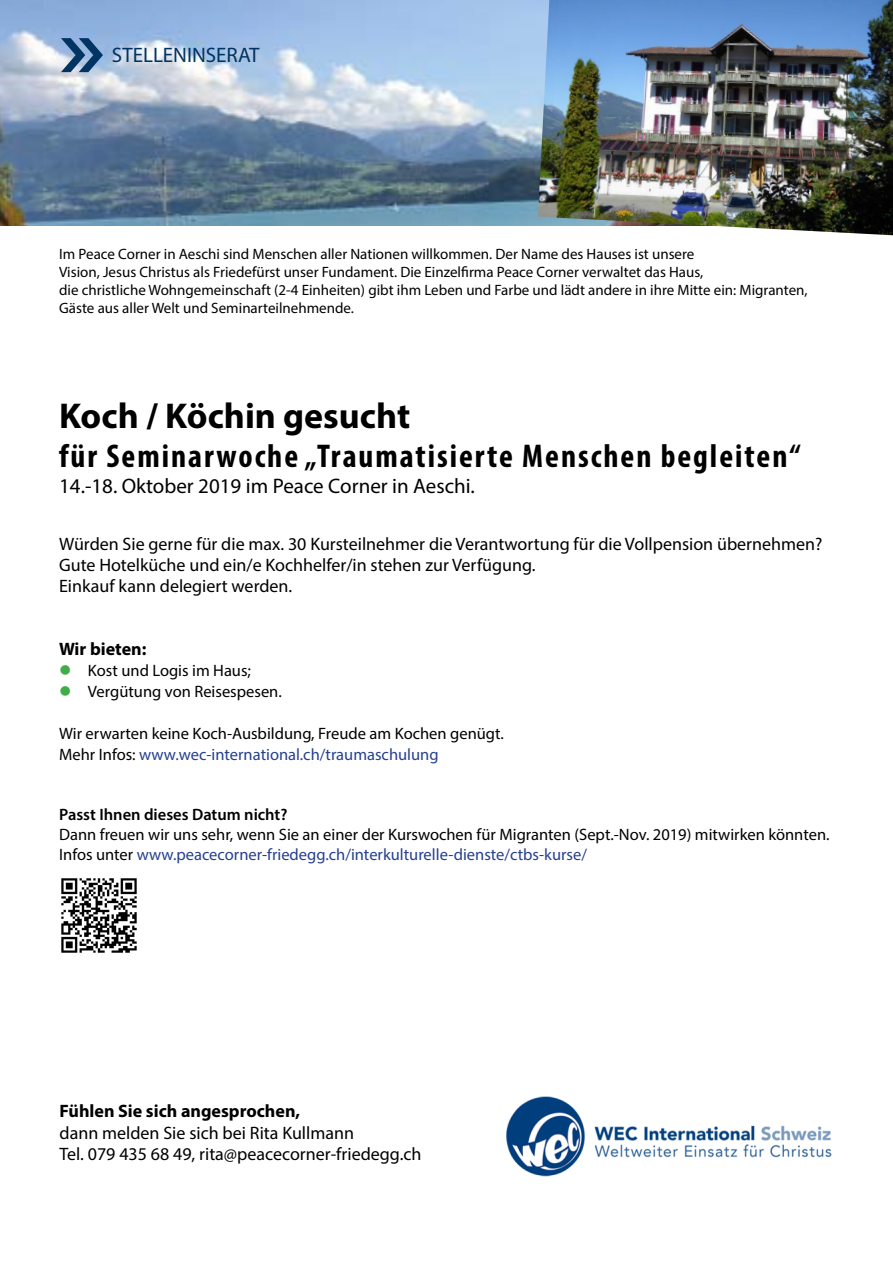
<style>
.page{position:relative;width:893px;height:1263px;background:#fff}
.page>*{position:absolute;margin:0;border:0;box-sizing:border-box;transform-origin:0 0}
.t1{font:700 36px "Myriad Pro";color:#000}
.t2{font:700 condensed 33px "Myriad Pro";letter-spacing:.06em;color:#000}
.t3{font:21px "Myriad Pro";color:#000}
.t4{font:21px "Myriad Pro";color:#003462}
.t5{font:18px/21px "Myriad Pro";color:#000}
.t6{font:700 18px "Myriad Pro";color:#000}
.t7{font:16.5px/21px "Myriad Pro";color:#000}
.t8{font:600 16.5px "Myriad Pro";color:#000}
.t9{font:15px/18px "Myriad Pro";color:#000}
.s1{color:#41ad49}
.s2{color:#25408e}
</style>
<div class="page">
<img style="left:0;top:0;width:538px;height:226px">
<svg style="left:61px;top:38px;width:42px;height:34px"></svg>
<img style="left:506px;top:1096px;width:326px;height:80px">
<img style="left:538px;top:0;width:355px;height:235px">
<img style="left:61px;top:878px;width:76px;height:75px">
<h3 class="t4" style="left:112px;top:47px;width:149px">STELLENINSERAT</h3>
<p class="t9" style="left:59px;top:246px;width:750px">Im Peace Corner in Aeschi sind Menschen aller Nationen willkommen. Der Name des Hauses ist unsere<br>Vision, Jesus Christus als Friedefürst unser Fundament. Die Einzelfirma Peace Corner verwaltet das Haus,<br>die christliche Wohngemeinschaft (2-4 Einheiten) gibt ihm Leben und Farbe und lädt andere in ihre Mitte ein: Migranten, Gäste aus aller Welt und Seminarteilnehmende.</p>
<h1 class="t1" style="left:59px;top:402px;width:353px">Koch / Köchin gesucht</h1>
<h2 class="t2" style="left:59px;top:444px;width:743px">für Seminarwoche „Traumatisierte Menschen begleiten“</h2>
<h3 class="t3" style="left:59px;top:477px;width:417px">14.-18. Oktober 2019 im Peace Corner in Aeschi.</h3>
<p class="t5" style="left:59px;top:534px;width:765px">Würden Sie gerne für die max. 30 Kursteilnehmer die Verantwortung für die Vollpension übernehmen?<br>Gute Hotelküche und ein/e Kochhelfer/in stehen zur Verfügung.<br>Einkauf kann delegiert werden.</p>
<p class="t6" style="left:59px;top:642px;width:89px">Wir bieten:</p>
<p class="t7" style="left:59px;top:661px;width:193px"><span class="s1">●</span> Kost und Logis im Haus;</p>
<p class="t7" style="left:59px;top:682px;width:224px"><span class="s1">●</span> Vergütung von Reisespesen.</p>
<p class="t7" style="left:59px;top:724px;width:446px">Wir erwarten keine Koch-Ausbildung, Freude am Kochen genügt.<br>Mehr Infos: <span class="s2">www.wec-international.ch/traumaschulung</span></p>
<p class="t8" style="left:59px;top:805px;width:230px">Passt Ihnen dieses Datum nicht?</p>
<p class="t7" style="left:59px;top:826px;width:772px;line-height:19.8px">Dann freuen wir uns sehr, wenn Sie an einer der Kurswochen für Migranten (Sept.-Nov. 2019) mitwirken könnten.<br>Infos unter <span class="s2">www.peacecorner-friedegg.ch/interkulturelle-dienste/ctbs-kurse/</span></p>
<p class="t6" style="left:60px;top:1104px;width:242px">Fühlen Sie sich angesprochen,</p>
<p class="t5" style="left:60px;top:1123px;width:363px;line-height:21.6px">dann melden Sie sich bei Rita Kullmann<br>Tel. 079 435 68 49, rita@peacecorner-friedegg.ch</p>
</div>
